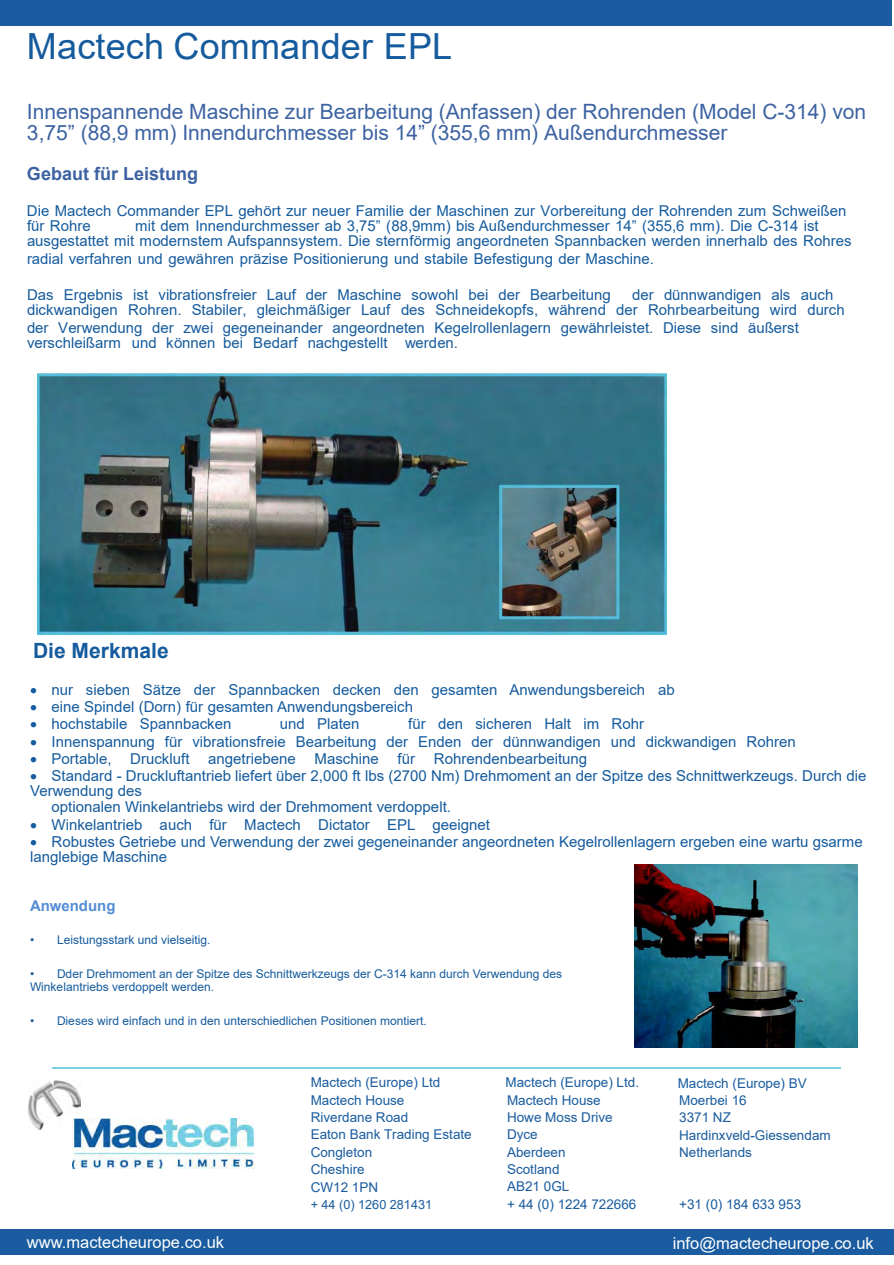
<style>
.page{position:relative;width:894px;height:1265px;background:#fff}
.page>*{position:absolute;margin:0;border:0;box-sizing:border-box;transform-origin:0 0}
.t1{font:36px "Arial";letter-spacing:.005em;color:#155b9d}
.t2{font:21px/21px "Arial";color:#3d63a2}
.t3{font:700 21px "Arial";color:#155b9d}
.t4{font:700 18px "Arial";color:#3d63a2}
.t5{font:16.5px "Arial";color:#fff}
.t6{font:15px/17.1px "Arial";color:#155b9d}
.t7{font:700 15px "Arial";color:#548dd4}
.t8{font:13.5px/17.4px "Arial";color:#1a5c9e}
.t9{font:13.5px/17.4px "Arial";color:#1a5c9f}
.t10{font:12.6px "Arial";color:#1a5c9f}
.t11{font:12px/13.5px "Arial";color:#155b9d}
</style>
<div class="page">
<div style="left:0;top:0;width:892px;height:26px;background:#1a5c9f"></div>
<div style="left:0;top:1229px;width:894px;height:26px;background:#1a5c9f"></div>
<hr style="left:53px;top:1067px;width:788px;height:1px;background:#7ad0e3">
<img style="left:28px;top:1080px;width:53px;height:49px">
<img style="left:72px;top:1118px;width:181px;height:50px">
<img style="left:37px;top:374px;width:629px;height:261px">
<img style="left:634px;top:864px;width:224px;height:183px">
<h1 class="t1" style="left:27px;top:33px;width:427px">Mactech Commander EPL</h1>
<h2 class="t2" style="left:27px;top:103px;width:841px">Innenspannende Maschine zur Bearbeitung (Anfassen) der Rohrenden (Model C-314) von<br>3,75” (88,9 mm) Innendurchmesser bis 14” (355,6 mm) Außendurchmesser</h2>
<p class="t4" style="left:27px;top:166px;width:173px">Gebaut für Leistung</p>
<p class="t6" style="left:27px;top:205px;width:821px;line-height:15px">Die Mactech Commander EPL gehört zur neuer Familie der Maschinen zur Vorbereitung der Rohrenden zum Schweißen für Rohre</p>
<p class="t6" style="left:27px;top:220px;width:826px;line-height:15px;text-indent:108px">mit dem Innendurchmesser ab 3,75” (88,9mm) bis Außendurchmesser 14” (355,6 mm). Die C-314 ist ausgestattet mit modernstem Aufspannsystem. Die sternförmig angeordneten Spannbacken werden innerhalb des Rohres</p>
<p class="t6" style="left:27px;top:252px;width:629px">radial verfahren und gewähren präzise Positionierung und stabile Befestigung der Maschine.</p>
<p class="t6" style="left:27px;top:288px;width:585px">Das Ergebnis ist vibrationsfreier Lauf der Maschine sowohl bei der Bearbeitung</p>
<p class="t6" style="left:27px;top:289px;width:819px;line-height:15px;text-indent:605px">der dünnwandigen als auch dickwandigen Rohren. Stabiler, gleichmäßiger Lauf des Schneidekopfs, während der Rohrbearbeitung wird durch</p>
<p class="t6" style="left:27px;top:322px;width:773px;line-height:15px">der Verwendung der zwei gegeneinander angeordneten Kegelrollenlagern gewährleistet. Diese sind äußerst verschleißarm und können bei Bedarf nachgestellt werden.</p>
<h2 class="t3" style="left:33px;top:643px;width:137px">Die Merkmale</h2>
<p class="t6" style="left:52px;top:682px;width:625px">nur sieben Sätze der Spannbacken decken den gesamten Anwendungsbereich ab eine Spindel (Dorn) für gesamten Anwendungsbereich<br>hochstabile Spannbacken</p>
<p class="t6" style="left:52px;top:717px;width:746px;text-indent:357px">für den sicheren Halt im Rohr<br>Innenspannung für vibrationsfreie Bearbeitung der Enden der dünnwandigen und dickwandigen Rohren<br>Portable,</p>
<p class="t6" style="left:280px;top:717px;width:81px">und Platen</p>
<p class="t6" style="left:130px;top:751px;width:61px">Druckluft</p>
<p class="t6" style="left:208px;top:751px;width:89px">angetriebene</p>
<p class="t6" style="left:315px;top:751px;width:66px">Maschine</p>
<p class="t6" style="left:398px;top:751px;width:19px">für</p>
<p class="t6" style="left:52px;top:751px;width:817px;text-indent:382px">Rohrendenbearbeitung<br>Standard - Druckluftantrieb liefert über 2,000 ft lbs (2700 Nm) Drehmoment an der Spitze des Schnittwerkzeugs. Durch die</p>
<p class="t6" style="left:52px;top:783px;width:813px;text-indent:-21px">Verwendung des<br>optionalen Winkelantriebs wird der Drehmoment verdoppelt.<br>Winkelantrieb auch für Mactech Dictator EPL geeignet<br>Robustes Getriebe und Verwendung der zwei gegeneinander angeordneten Kegelrollenlagern ergeben eine wartu gsarme</p>
<p class="t6" style="left:30px;top:849px;width:138px">langlebige Maschine</p>
<p class="t7" style="left:30px;top:900px;width:87px">Anwendung</p>
<p class="t11" style="left:30px;top:934px;width:182px">• Leistungsstark und vielseitig.</p>
<p class="t11" style="left:30px;top:967px;width:534px">• Dder Drehmoment an der Spitze des Schnittwerkzeugs der C-314 kann durch Verwendung des<br>Winkelantriebs verdoppelt werden.</p>
<p class="t11" style="left:30px;top:1014px;width:398px">• Dieses wird einfach und in den unterschiedlichen Positionen montiert.</p>
<p class="t5" style="left:27px;top:1236px;width:199px">www.mactecheurope.co.uk</p>
<p class="t8" style="left:311px;top:1075px;width:131px">Mactech (Europe) Ltd</p>
<p class="t9" style="left:311px;top:1092px;width:163px">Mactech House<br>Riverdane Road<br>Eaton Bank Trading Estate<br>Congleton<br>Cheshire<br>CW12 1PN</p>
<p class="t10" style="left:311px;top:1199px;width:123px">+ 44 (0) 1260 281431</p>
<p class="t8" style="left:506px;top:1075px;width:135px">Mactech (Europe) Ltd.<br>Mactech House<br>Howe Moss Drive<br>Dyce<br>Aberdeen<br>Scotland<br>AB21 0GL<br>+ 44 (0) 1224 722666</p>
<p class="t8" style="left:678px;top:1075px;width:155px">Mactech (Europe) BV<br>Moerbei 16<br>3371 NZ<br>Hardinxveld-Giessendam<br>Netherlands</p>
<p class="t8" style="left:679px;top:1196px;width:123px">+31 (0) 184 633 953</p>
<p class="t5" style="left:673px;top:1236px;width:203px">info@mactecheurope.co.uk</p>
</div>
